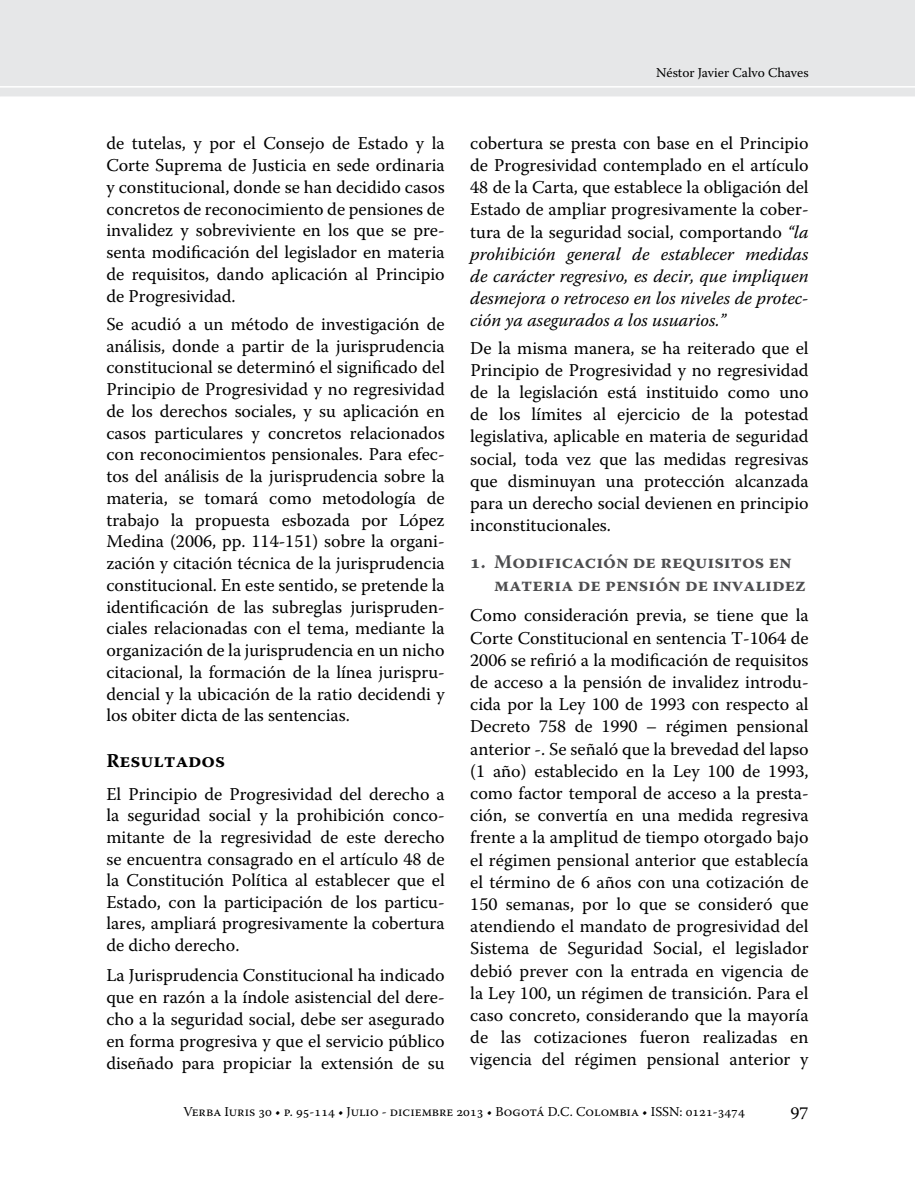
<style>
.page{position:relative;width:915px;height:1191px;background:#fff}
.page>*{position:absolute;margin:0;border:0;box-sizing:border-box;transform-origin:0 0}
.t1{font:700 20.25px "Warnock Pro";color:#000}
.t2{font:700 19.2px/22.5px "Warnock Pro";color:#4d4d4f}
.t3{font:18px/21.8px "Warnock Pro";color:#000;text-align:justify}
.t4{font:13.5px "Warnock Pro";color:#000}
.s1{font-size:19.5px}
.s2{font-style:italic}
</style>
<div class="page">
<div style="left:0;top:0;width:914px;height:96px;background:#e6e7e8"></div>
<hr style="left:0;top:86px;width:914px;height:2px;background:#fff">
<p class="t3" style="left:106px;top:132px;width:340px">de tutelas, y por el Consejo de Estado y la Corte Suprema de Justicia en sede ordinaria y constitucional, donde se han decidido casos concretos de reconocimiento de pensiones de invalidez y sobreviviente en los que se pre&shy;senta modificación del legislador en materia de requisitos, dando aplicación al principio de progresividad.</p>
<p class="t3" style="left:106px;top:313px;width:340px">Se acudió a un método de investigación de análisis, donde a partir de la jurisprudencia constitucional se determinó el significado del principio de progresividad y no regresividad de los derechos sociales, y su aplicación en casos particulares y concretos relacionados con reconocimientos pensionales. Para efec&shy;tos del análisis de la jurisprudencia sobre la materia, se tomará como metodología de trabajo la propuesta esbozada por López Medina (2006, pp. 114-151) sobre la organi&shy;zación y citación técnica de la jurisprudencia constitucional. En este sentido, se pretende la identificación de las subreglas jurispruden&shy;ciales relacionadas con el tema, mediante la organización de la jurisprudencia en un nicho citacional, la formación de la línea jurispru&shy;dencial y la ubicación de la ratio decidendi y los obiter dicta de las sentencias.</p>
<p class="t1" style="left:106px;top:748px;width:26px"><span class="s1">R</span>ESULTADOS</p>
<p class="t3" style="left:106px;top:783px;width:340px">El principio de progresividad del derecho a la seguridad social y la prohibición conco&shy;mitante de la regresividad de este derecho se encuentra consagrado en el artículo 48 de la Constitución Política al establecer que el Estado, con la participación de los particu&shy;lares, ampliará progresivamente la cobertura de dicho derecho.</p>
<p class="t3" style="left:106px;top:964px;width:340px">La jurisprudencia constitucional ha indicado que en razón a la índole asistencial del dere&shy;cho a la seguridad social, debe ser asegurado en forma progresiva y que el servicio público diseñado para propiciar la extensión de su</p>
<p class="t4" style="left:656px;top:64px;width:154px">Néstor Javier Calvo Chaves</p>
<p class="t3" style="left:470px;top:132px;width:340px">cobertura se presta con base en el principio de progresividad contemplado en el artículo 48 de la Carta, que establece la obligación del Estado de ampliar progresivamente la cober&shy;tura de la seguridad social, comportando <span class="s2">“la prohibición general de establecer medidas de carácter regresivo, es decir, que impliquen desmejora o retroceso en los niveles de protec&shy;ción ya asegurados a los usuarios.”</span></p>
<p class="t3" style="left:470px;top:337px;width:340px">De la misma manera, se ha reiterado que el principio de progresividad y no regresividad de la legislación está instituido como uno de los límites al ejercicio de la potestad legislativa, aplicable en materia de seguridad social, toda vez que las medidas regresivas que disminuyan una protección alcanzada para un derecho social devienen en principio inconstitucionales.</p>
<p class="t2" style="left:494px;top:550px;width:312px;text-indent:-24px"><span class="s1">1</span>. Modificación de requisitos en materia de pensión de invalidez</p>
<p class="t3" style="left:470px;top:604px;width:340px;line-height:22.2px">Como consideración previa, se tiene que la Corte Constitucional en sentencia T-1064 de 2006 se refirió a la modificación de requisitos de acceso a la pensión de invalidez introdu&shy;cida por la Ley 100 de 1993 con respecto al Decreto 758 de 1990 – régimen pensional anterior -. Se señaló que la brevedad del lapso (1 año) establecido en la Ley 100 de 1993, como factor temporal de acceso a la presta&shy;ción, se convertía en una medida regresiva frente a la amplitud de tiempo otorgado bajo el régimen pensional anterior que establecía el término de 6 años con una cotización de 150 semanas, por lo que se consideró que atendiendo el mandato de progresividad del Sistema de Seguridad Social, el legislador debió prever con la entrada en vigencia de la Ley 100, un régimen de transición. Para el caso concreto, considerando que la mayoría de las cotizaciones fueron realizadas en vigencia del régimen pensional anterior y</p>
<p class="t4" style="left:183px;top:1103px;width:562px">Verba Iuris 30 • p. 95-114 • Julio - diciembre 2013 • Bogotá D.C. Colombia • ISSN: 0121-3474</p>
<p class="t3" style="left:790px;top:1102px;width:20px">97</p>
</div>
